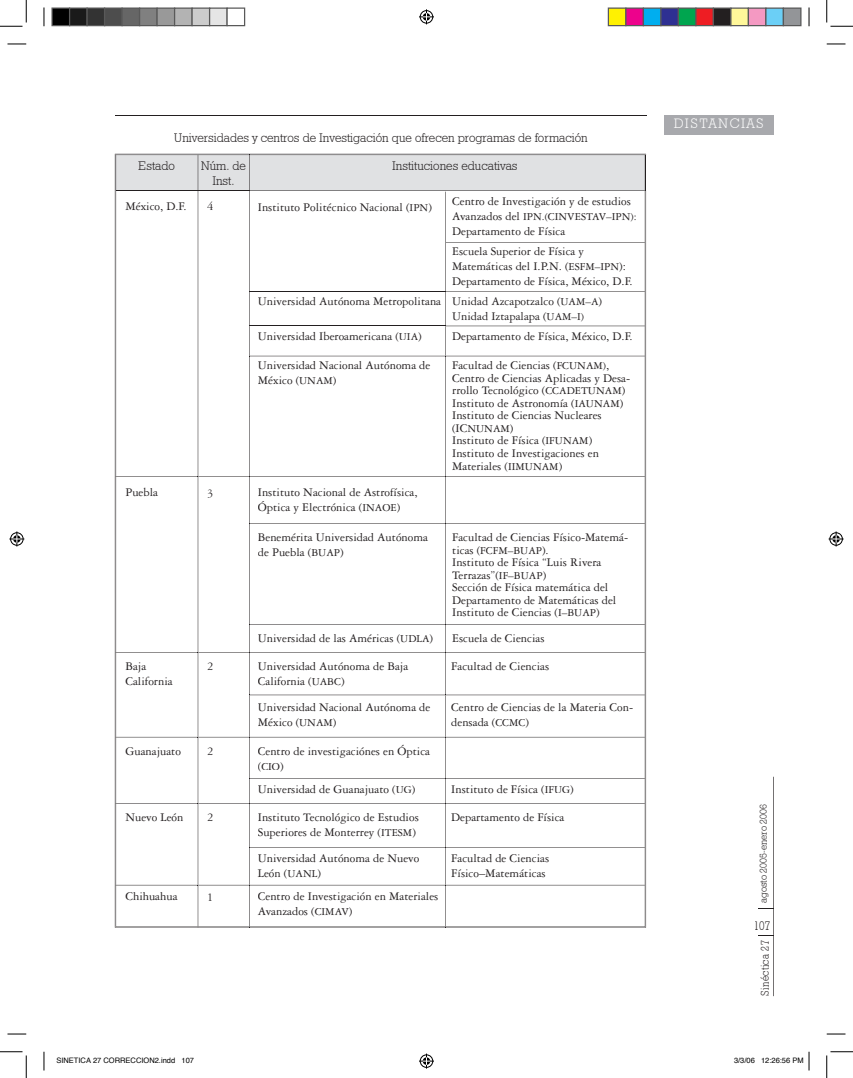
<style>
.page{position:relative;width:853px;height:1078px;background:#fff}
.page>*{position:absolute;margin:0;border:0;box-sizing:border-box;transform-origin:0 0}
.t1{font:13.75px "Geometric Slab 712 BT Light A";letter-spacing:.1em;color:#fff}
.t2{font:12.5px/15px "Garamond Three";color:#231f20}
.t3{font:12.5px "Geometric Slab 712 BT Light A";color:#231f20}
.t4{font:12.5px "Geometric Slab 712 BT Light A";color:#231f20;scale:.9 1}
.t5{font:11.25px "Garamond Three";color:#231f20}
.t6{font:11.25px "Geometric Slab 712 BT Light A";letter-spacing:.04em;color:#231f20;scale:.9 1}
.t7{font:10px "Geometric Slab 712 BT Light A";color:#231f20}
.t8{font:7.5px "Helvetica";color:#000}
.s1{font-size:12.5px}
.s2{font-size:11.25px}
</style>
<div class="page">
<svg style="left:758px;top:777px;width:16px;height:219px"></svg>
<hr style="left:115px;top:115px;width:532px;height:1px;background:#231f20">
<div style="left:664px;top:115px;width:109px;height:20px;background:#a8a9ad"></div>
<hr style="left:646px;top:155px;width:1px;height:35px;background:#231f20">
<svg style="left:115px;top:154px;width:531px;height:774px"></svg>
<svg style="left:8px;top:43px;width:18px;height:2px"></svg>
<svg style="left:827px;top:43px;width:18px;height:2px"></svg>
<svg style="left:8px;top:1033px;width:18px;height:2px"></svg>
<svg style="left:827px;top:1033px;width:18px;height:2px"></svg>
<svg style="left:43px;top:7px;width:2px;height:19px"></svg>
<svg style="left:43px;top:1052px;width:2px;height:18px"></svg>
<svg style="left:808px;top:7px;width:2px;height:19px"></svg>
<svg style="left:0;top:0;width:27px;height:27px"></svg>
<svg style="left:0;top:1051px;width:27px;height:27px"></svg>
<svg style="left:826px;top:0;width:27px;height:27px"></svg>
<svg style="left:826px;top:1051px;width:27px;height:27px"></svg>
<svg style="left:419px;top:9px;width:15px;height:15px"></svg>
<svg style="left:419px;top:1054px;width:15px;height:15px"></svg>
<svg style="left:9px;top:531px;width:15px;height:15px"></svg>
<svg style="left:829px;top:531px;width:15px;height:15px"></svg>
<div style="left:52px;top:8px;width:18px;height:18px;background:#000"></div>
<div style="left:51px;top:8px;width:19px;height:18px;border:1px solid #595959"></div>
<div style="left:70px;top:8px;width:17px;height:18px;background:#1a1a1a"></div>
<div style="left:69px;top:8px;width:19px;height:18px;border:1px solid #595959"></div>
<div style="left:87px;top:8px;width:18px;height:18px;background:#333"></div>
<div style="left:86px;top:8px;width:19px;height:18px;border:1px solid #595959"></div>
<div style="left:105px;top:8px;width:17px;height:18px;background:#4d4d4d"></div>
<div style="left:104px;top:8px;width:19px;height:18px;border:1px solid #595959"></div>
<div style="left:122px;top:8px;width:18px;height:18px;background:#666"></div>
<div style="left:121px;top:8px;width:19px;height:18px;border:1px solid #595959"></div>
<div style="left:140px;top:8px;width:17px;height:18px;background:#808080"></div>
<div style="left:139px;top:8px;width:19px;height:18px;border:1px solid #595959"></div>
<div style="left:157px;top:8px;width:18px;height:18px;background:#999"></div>
<div style="left:156px;top:8px;width:19px;height:18px;border:1px solid #595959"></div>
<div style="left:175px;top:8px;width:17px;height:18px;background:#b3b3b3"></div>
<div style="left:174px;top:8px;width:19px;height:18px;border:1px solid #595959"></div>
<div style="left:192px;top:8px;width:18px;height:18px;background:#ccc"></div>
<div style="left:191px;top:8px;width:19px;height:18px;border:1px solid #595959"></div>
<div style="left:210px;top:8px;width:17px;height:18px;background:#e5e5e5"></div>
<div style="left:209px;top:8px;width:19px;height:18px;border:1px solid #595959"></div>
<div style="left:226px;top:8px;width:19px;height:18px;border:1px solid #595959"></div>
<div style="left:608px;top:8px;width:18px;height:18px;background:#fff101"></div>
<div style="left:608px;top:8px;width:18px;height:18px;border:1px solid #595959"></div>
<div style="left:626px;top:8px;width:17px;height:18px;background:#ed028c"></div>
<div style="left:625px;top:8px;width:19px;height:18px;border:1px solid #595959"></div>
<div style="left:643px;top:8px;width:18px;height:18px;background:#00aeef"></div>
<div style="left:643px;top:8px;width:18px;height:18px;border:1px solid #595959"></div>
<div style="left:661px;top:8px;width:17px;height:18px;background:#2e3092"></div>
<div style="left:660px;top:8px;width:19px;height:18px;border:1px solid #595959"></div>
<div style="left:678px;top:8px;width:18px;height:18px;background:#00a54f"></div>
<div style="left:678px;top:8px;width:18px;height:18px;border:1px solid #595959"></div>
<div style="left:696px;top:8px;width:17px;height:18px;background:#ee1d23"></div>
<div style="left:695px;top:8px;width:19px;height:18px;border:1px solid #595959"></div>
<div style="left:713px;top:8px;width:18px;height:18px;background:#231f20"></div>
<div style="left:713px;top:8px;width:18px;height:18px;border:1px solid #595959"></div>
<div style="left:731px;top:8px;width:17px;height:18px;background:#fff79a"></div>
<div style="left:730px;top:8px;width:19px;height:18px;border:1px solid #595959"></div>
<div style="left:748px;top:8px;width:18px;height:18px;background:#f499c2"></div>
<div style="left:748px;top:8px;width:18px;height:18px;border:1px solid #595959"></div>
<div style="left:766px;top:8px;width:17px;height:18px;background:#6bcff6"></div>
<div style="left:765px;top:8px;width:19px;height:18px;border:1px solid #595959"></div>
<div style="left:783px;top:8px;width:18px;height:18px;background:#939598"></div>
<div style="left:783px;top:8px;width:18px;height:18px;border:1px solid #595959"></div>
<svg style="left:808px;top:1052px;width:2px;height:18px"></svg>
<p class="t3" style="left:174px;top:130px;width:416px">Universidades y centros de Investigación que ofrecen programas de formación</p>
<p class="t3" style="left:138px;top:158px;width:38px">Estado</p>
<p class="t3" style="left:201px;top:158px;width:47px">Núm. de</p>
<p class="t3" style="left:392px;top:158px;width:127px">Instituciones educativas</p>
<p class="t3" style="left:212px;top:173px;width:24px">Inst.</p>
<p class="t2" style="left:452px;top:194px;width:180px">Centro de Investigación y de estudios</p>
<p class="t5" style="left:452px;top:211px;width:186px"><span class="s1">Avanzados del</span> IPN.(CINVESTAV–IPN):</p>
<p class="t2" style="left:452px;top:224px;width:115px">Departamento de Física</p>
<p class="t2" style="left:207px;top:199px;width:8px">4</p>
<p class="t2" style="left:125px;top:199px;width:63px">México, D.F.</p>
<p class="t2" style="left:258px;top:200px;width:175px">Instituto Politécnico Nacional (<span class="s2">IPN</span>)</p>
<p class="t2" style="left:452px;top:244px;width:182px">Escuela Superior de Física y<br>Matemáticas del I.P.N. (<span class="s2">ESFM–IPN</span>):<br>Departamento de Física, México, D.F.</p>
<p class="t2" style="left:452px;top:294px;width:151px;text-indent:-194px">Universidad Autónoma Metropolitana Unidad Azcapotzalco (<span class="s2">UAM–A</span>)<br>Unidad Iztapalapa (<span class="s2">UAM–I)</span></p>
<p class="t2" style="left:258px;top:328px;width:165px">Universidad Iberoamericana (<span class="s2">UIA</span>)</p>
<p class="t2" style="left:452px;top:328px;width:182px">Departamento de Física, México, D.F.</p>
<p class="t2" style="left:258px;top:358px;width:174px">Universidad Nacional Autónoma de<br>México (<span class="s2">UNAM</span>)</p>
<p class="t2" style="left:452px;top:359px;width:180px;line-height:12.5px">Facultad de Ciencias (<span class="s2">FCUNAM)</span>, Centro de Ciencias Aplicadas y Desa&shy;rrollo Tecnológico (<span class="s2">CCADETUNAM</span>)<br>Instituto de Astronomía (<span class="s2">IAUNAM</span>)<br>Instituto de Ciencias Nucleares</p>
<p class="t5" style="left:452px;top:422px;width:63px"><span class="s1">(IC</span>NUNAM<span class="s1">)</span></p>
<p class="t2" style="left:452px;top:434px;width:148px;line-height:12.5px">Instituto de Física (<span class="s2">IFUNAM</span>)<br>Instituto de Investigaciones en</p>
<p class="t2" style="left:452px;top:459px;width:111px">Materiales (<span class="s2">IIMUNAM</span>)</p>
<p class="t2" style="left:125px;top:485px;width:34px">Puebla</p>
<p class="t2" style="left:207px;top:485px;width:8px">3</p>
<p class="t2" style="left:258px;top:485px;width:161px">Instituto Nacional de Astrofísica,<br>Óptica y Electrónica (<span class="s2">INAOE</span>)</p>
<p class="t2" style="left:258px;top:530px;width:172px">Benemérita Universidad Autónoma de Puebla (<span class="s2">BUAP</span>)</p>
<p class="t2" style="left:452px;top:530px;width:178px">Facultad de Ciencias Físico-Matemá-</p>
<p class="t5" style="left:452px;top:544px;width:98px"><span class="s1">ticas (</span>FCFM–BUAP<span class="s1">).</span></p>
<p class="t2" style="left:452px;top:556px;width:166px;line-height:12.5px">Instituto de Física “Luis Rivera<br>Terrazas”(<span class="s2">IF–BUAP</span>)<br>Sección de Física matemática del<br>Departamento de Matemáticas del<br>Instituto de Ciencias (<span class="s2">I–BUAP</span>)</p>
<p class="t2" style="left:258px;top:631px;width:177px">Universidad de las Américas (<span class="s2">UDLA</span>)</p>
<p class="t2" style="left:452px;top:631px;width:94px">Escuela de Ciencias</p>
<p class="t2" style="left:451px;top:659px;width:99px">Facultad de Ciencias</p>
<p class="t2" style="left:258px;top:700px;width:174px">Universidad Nacional Autónoma de<br>México (<span class="s2">UNAM</span>)</p>
<p class="t2" style="left:451px;top:700px;width:183px">Centro de Ciencias de la Materia Con&shy;densada (<span class="s2">CCMC</span>)</p>
<p class="t2" style="left:125px;top:659px;width:49px">Baja<br>California</p>
<p class="t2" style="left:207px;top:659px;width:8px">2</p>
<p class="t2" style="left:258px;top:659px;width:152px">Universidad Autónoma de Baja<br>California (<span class="s2">UABC</span>)</p>
<p class="t2" style="left:125px;top:743px;width:57px">Guanajuato</p>
<p class="t2" style="left:207px;top:744px;width:8px">2</p>
<p class="t2" style="left:258px;top:744px;width:174px">Centro de investigaciónes en Óptica</p>
<p class="t5" style="left:258px;top:760px;width:27px"><span class="s1">(</span>CIO<span class="s1">)</span></p>
<p class="t2" style="left:258px;top:781px;width:159px">Universidad de Guanajuato (<span class="s2">UG</span>)</p>
<p class="t2" style="left:451px;top:781px;width:124px">Instituto de Física (<span class="s2">IFUG</span>)</p>
<p class="t2" style="left:125px;top:810px;width:59px">Nuevo León</p>
<p class="t2" style="left:258px;top:810px;width:162px">Instituto Tecnológico de Estudios<br>Superiores de Monterrey (<span class="s2">ITESM</span>)</p>
<p class="t2" style="left:207px;top:810px;width:8px">2</p>
<p class="t2" style="left:451px;top:810px;width:115px">Departamento de Física</p>
<p class="t2" style="left:258px;top:851px;width:163px">Universidad Autónoma de Nuevo<br>León (<span class="s2">UANL</span>)</p>
<p class="t2" style="left:451px;top:851px;width:99px">Facultad de Ciencias<br>Físico–Matemáticas</p>
<p class="t2" style="left:125px;top:889px;width:54px">Chihuahua</p>
<p class="t2" style="left:207px;top:889px;width:8px">1</p>
<p class="t2" style="left:258px;top:889px;width:182px">Centro de Investigación en Materiales<br>Avanzados (<span class="s2">CIMAV</span>)</p>
<p class="t1" style="left:674px;top:115px;width:91px">DISTANCIAS</p>
<p class="t7" style="left:757px;top:903px;width:100px;rotate:-90deg">agosto 2005-enero 2006</p>
<p class="t4" style="left:754px;top:918px;width:20px">107</p>
<p class="t6" style="left:758px;top:996px;width:63px;rotate:-90deg">Sinéctica 27</p>
<p class="t8" style="left:56px;top:1055px;width:139px">SINETICA 27 CORRECCION2.indd 107</p>
<p class="t8" style="left:734px;top:1055px;width:71px">3/3/06 12:26:56 PM</p>
</div>
